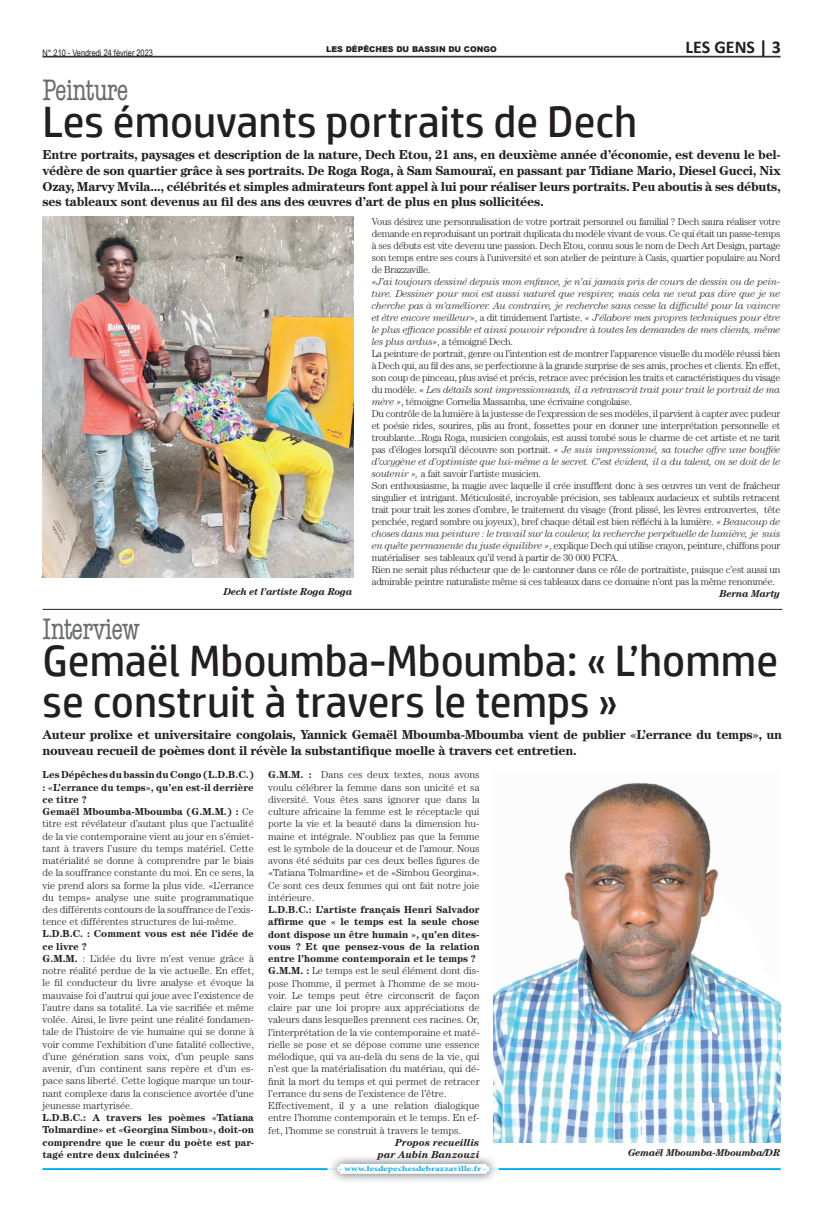
<style>
.page{position:relative;width:823px;height:1205px;background:#fff}
.page>*{position:absolute;margin:0;border:0;box-sizing:border-box;transform-origin:0 0}
.t1{font:44px/41px "HP Simplified";color:#231f20}
.t2{font:condensed 30px "American Typewriter Std";letter-spacing:-.025em;color:#6c6d70;scale:.9 1}
.t3{font:700 18px "Calibri";color:#231f20}
.t4{font:700 13px/15.6px "Century";letter-spacing:-.025em;color:#231f20;text-align:justify}
.t5{font:300 10.2px/12.2px "Century";color:#231f20}
.t6{font:700 10.2px/12.2px "Century";color:#231f20;text-align:justify}
.t7{font:italic 700 10.2px/12.2px "Century";color:#231f20;text-align:right}
.t8{font:300 10px/12px "Century";letter-spacing:-.025em;color:#231f20;text-align:justify}
.t9{font:italic 700 10px "Century";letter-spacing:-.025em;color:#231f20}
.t10{font:9px "Arial Narrow";color:#231f20}
.t11{font:900 8px "Arial";color:#231f20}
.t12{font:700 7.5px "Minion Pro";letter-spacing:.005em;color:#00aeef;scale:1.33 1}
.s1{font-style:italic}
.s2{font-weight:700}
</style>
<div class="page">
<svg style="left:43px;top:1168px;width:737px;height:2px"></svg>
<div style="left:337px;top:1164px;width:152px;height:10px;background:#fff;border-radius:3px"></div>
<hr style="left:43px;top:56px;width:737px;height:1px;background:#231f20">
<hr style="left:43px;top:57px;width:737px;height:1px;background:#231f20">
<hr style="left:43px;top:609px;width:738px;height:1px;background:#231f20">
<img style="left:43px;top:217px;width:310px;height:361px">
<img style="left:493px;top:783px;width:287px;height:359px">
<p class="t10" style="left:43px;top:46px;width:112px">N° 210 - Vendredi 24 février 2023</p>
<h3 class="t3" style="left:685px;top:36px;width:97px">LES GENS | 3</h3>
<p class="t11" style="left:326px;top:43px;width:172px">LES DÉPÊCHES DU BASSIN DU CONGO</p>
<h2 class="t2" style="left:43px;top:73px;width:97px">Peinture</h2>
<h1 class="t1" style="left:43px;top:101px;width:596px">Les émouvants portraits de Dech</h1>
<p class="t4" style="left:43px;top:147px;width:739px">Entre portraits, paysages et description de la nature, Dech Etou, 21 ans, en deuxième année d’économie, est devenu le bel&shy;védère de son quartier grâce à ses portraits. De Roga Roga, à Sam Samouraï, en passant par Tidiane Mario, Diesel Gucci, Nix Ozay, Marvy Mvila..., célébrités et simples admirateurs font appel à lui pour réaliser leurs portraits. Peu aboutis à ses débuts, ses tableaux sont devenus au fil des ans des œuvres d’art de plus en plus sollicitées.</p>
<p class="t9" style="left:223px;top:585px;width:131px">Dech et l’artiste Roga Roga</p>
<p class="t8" style="left:371px;top:215px;width:410px">Vous désirez une personnalisation de votre portrait personnel ou familial ? Dech saura réaliser votre demande en reproduisant un portrait duplicata du modèle vivant de vous. Ce qui était un passe-temps à ses débuts est vite devenu une passion. Dech Etou, connu sous le nom de Dech Art Design, partage son temps entre ses cours à l’université et son atelier de peinture à Casis, quartier populaire au Nord de Brazzaville.</p>
<p class="t8" style="left:371px;top:275px;width:410px;text-align:left"><span class="s1">«J’ai toujours dessiné depuis mon enfance, je n’ai jamais pris de cours de dessin ou de pein&shy;ture. Dessiner pour moi est aussi naturel que respirer, mais cela ne veut pas dire que je ne cherche pas à m’améliorer. Au contraire, je recherche sans cesse la difficulté pour la vaincre et être encore meilleur»</span>, a dit timidement l’artiste. <span class="s1">« J’élabore mes propres techniques pour être le plus efficace possible et ainsi pouvoir répondre à toutes les demandes de mes clients, même les plus ardus»</span>, a témoigné Dech.<br>La peinture de portrait, genre ou l’intention est de montrer l’apparence visuelle du modèle réussi bien à Dech qui, au fil des ans, se perfectionne à la grande surprise de ses amis, proches et clients. En effet, son coup de pinceau, plus avisé et précis, retrace avec précision les traits et caractéristiques du visage du modèle. « <span class="s1">Les détails sont impressionnants, il a retranscrit trait pour trait le portrait de ma mère »</span>, témoigne Cornelia Massamba, une écrivaine congolaise.<br>Du contrôle de la lumière à la justesse de l’expression de ses modèles, il parvient à capter avec pudeur et poésie rides, sourires, plis au front, fossettes pour en donner une interprétation personnelle et troublante...Roga Roga, musicien congolais, est aussi tombé sous le charme de cet artiste et ne tarit pas d’éloges lorsqu’il découvre son portrait. <span class="s1">« Je suis impressionné, sa touche offre une bouffée d’oxygène et d’optimiste que lui-même a le secret. C’est évident, il a du talent, on se doit de le soutenir »,</span> a fait savoir l’artiste musicien.<br>Son enthousiasme, la magie avec laquelle il crée insufflent donc à ses œuvres un vent de fraîcheur singulier et intrigant. Méticulosité, incroyable précision, ses tableaux audacieux et subtils retracent trait pour trait les zones d’ombre, le traitement du visage (front plissé, les lèvres entrouvertes, tête penchée, regard sombre ou joyeux), bref chaque détail est bien réfléchi à la lumière. <span class="s1">« Beaucoup de choses dans ma peinture : le travail sur la couleur, la recherche perpétuelle de lumière, je suis en quête permanente du juste équilibre »</span>, explique Dech qui utilise crayon, peinture, chiffons pour matérialiser ses tableaux qu’il vend à partir de 30 000 FCFA.<br>Rien ne serait plus réducteur que de le cantonner dans ce rôle de portraitiste, puisque c’est aussi un admirable peintre naturaliste même si ces tableaux dans ce domaine n’ont pas la même renommée.</p>
<p class="t9" style="left:719px;top:588px;width:62px">Berna Marty</p>
<h2 class="t2" style="left:43px;top:612px;width:109px">Interview</h2>
<h1 class="t1" style="left:43px;top:639px;width:736px">Gemaël Mboumba-Mboumba: « L’homme se construit à travers le temps »</h1>
<h3 class="t4" style="left:43px;top:727px;width:740px">Auteur prolixe et universitaire congolais, Yannick Gemaël Mboumba-Mboumba vient de publier «L’errance du temps», un nouveau recueil de poèmes dont il révèle la substantifique moelle à travers cet entretien.</h3>
<p class="t5" style="left:43px;top:768px;width:213px"><span class="s2">Les Dépêches du bassin du Congo (L.D.B.C.) : «L’errance du temps», qu’en est-il derrière ce titre ?<br>Gemaël Mboumba-Mboumba (G.M.M.) :</span> Ce titre est révélateur d’autant plus que l’actualité de la vie contemporaine vient au jour en s’émiet&shy;tant à travers l’usure du temps matériel. Cette matérialité se donne à comprendre par le biais de la souffrance constante du moi. En ce sens, la vie prend alors sa forme la plus vide. «L’errance du temps» analyse une suite programmatique des différents contours de la souffrance de l’exis&shy;tence et différentes structures de lui-même.</p>
<p class="t5" style="left:43px;top:928px;width:213px"><span class="s2">L.D.B.C. : Comment vous est née l’idée de ce livre ?<br>G.M.M.</span> : L’idée du livre m’est venue grâce à notre réalité perdue de la vie actuelle. En effet, le fil conducteur du livre analyse et évoque la mauvaise foi d’autrui qui joue avec l’existence de l’autre dans sa totalité. La vie sacrifiée et même volée. Ainsi, le livre peint une réalité fondamen&shy;tale de l’histoire de vie humaine qui se donne à voir comme l’exhibition d’une fatalité collective, d’une génération sans voix, d’un peuple sans avenir, d’un continent sans repère et d’un es&shy;pace sans liberté. Cette logique marque un tour&shy;nant complexe dans la conscience avortée d’une jeunesse martyrisée.</p>
<p class="t6" style="left:43px;top:1111px;width:213px">L.D.B.C.: A travers les poèmes «Tatiana Tolmardine» et «Georgina Simbou», doit-on comprendre que le cœur du poète est par&shy;tagé entre deux dulcinées ?</p>
<p class="t5" style="left:268px;top:769px;width:213px;text-align:justify"><span class="s2">G.M.M. :</span> Dans ces deux textes, nous avons voulu célébrer la femme dans son unicité et sa diversité. Vous êtes sans ignorer que dans la culture africaine la femme est le réceptacle qui porte la vie et la beauté dans la dimension hu&shy;maine et intégrale. N’oubliez pas que la femme est le symbole de la douceur et de l’amour. Nous avons été séduits par ces deux belles figures de «Tatiana Tolmardine» et de «Simbou Georgina».<br>Ce sont ces deux femmes qui ont fait notre joie intérieure.</p>
<p class="t5" style="left:268px;top:903px;width:213px"><span class="s2">L.D.B.C.: L’artiste français Henri Salvador affirme que « le temps est la seule chose dont dispose un être humain », qu’en dites&shy;vous ? Et que pensez-vous de la relation entre l’homme contemporain et le temps ?<br>G.M.M. :</span> Le temps est le seul élément dont dis&shy;pose l’homme, il permet à l’homme de se mou&shy;voir. Le temps peut être circonscrit de façon claire par une loi propre aux appréciations de valeurs dans lesquelles prennent ces racines. Or, l’interprétation de la vie contemporaine et maté&shy;rielle se pose et se dépose comme une essence mélodique, qui va au-delà du sens de la vie, qui n’est que la matérialisation du matériau, qui dé&shy;finit la mort du temps et qui permet de retracer l’errance du sens de l’existence de l’être.<br>Effectivement, il y a une relation dialogique entre l’homme contemporain et le temps. En ef&shy;fet, l’homme se construit à travers le temps.</p>
<p class="t7" style="left:377px;top:1136px;width:103px">Propos recueillis par Aubin Banzouzi</p>
<p class="t12" style="left:338px;top:1163px;width:113px">- www.lesdepechesdebrazzaville.fr -</p>
<p class="t9" style="left:627px;top:1147px;width:154px">Gemaël Mboumba-Mboumba/DR</p>
</div>
